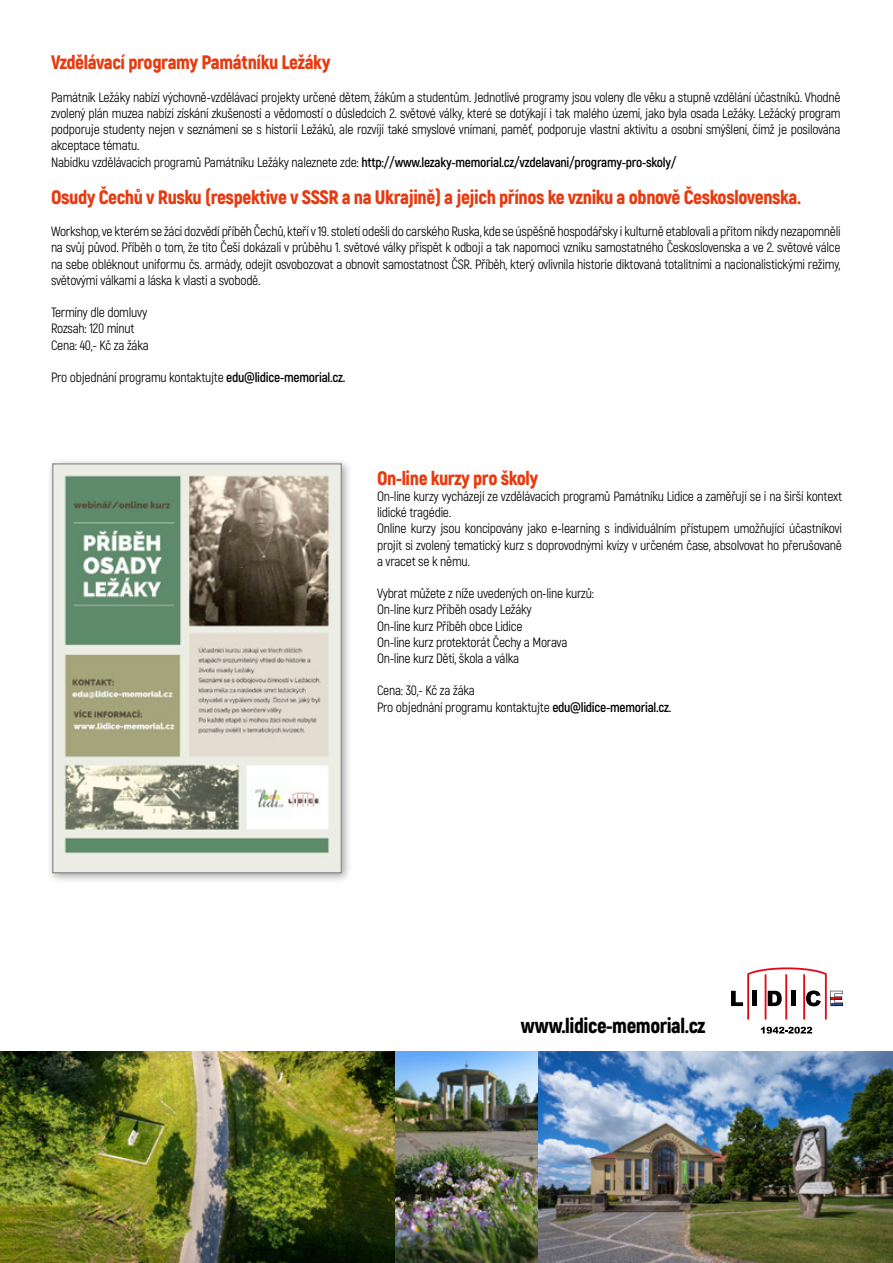
<style>
.page{position:relative;width:893px;height:1263px;background:#fff}
.page>*{position:absolute;margin:0;border:0;box-sizing:border-box;transform-origin:0 0}
.t1{font:900 21px "Akrobat";letter-spacing:-.02em;color:#000}
.t2{font:900 19.5px "Akrobat";letter-spacing:-.02em;color:#e63b11}
.t3{font:13.5px/16.2px "Akrobat";letter-spacing:-.02em;color:#000;text-align:justify}
.t4{font:700 13.5px "Akrobat";letter-spacing:-.02em;color:#000}
.s1{font-weight:400}
.s2{font-weight:700}
</style>
<div class="page">
<img style="left:0;top:1052px;width:538px;height:211px">
<img style="left:538px;top:1052px;width:355px;height:211px">
<svg style="left:761px;top:1027px;width:51px;height:6px"></svg>
<svg style="left:731px;top:967px;width:112px;height:52px"></svg>
<div style="left:46px;top:457px;width:306px;height:426px;background:#000;opacity:.35"></div>
<img style="left:54px;top:465px;width:286px;height:406px">
<div style="left:52px;top:463px;width:290px;height:410px;border:1px solid #757474"></div>
<p class="t2" style="left:51px;top:50px;width:281px">Vzdělávací programy Památníku Ležáky</p>
<p class="t3" style="left:51px;top:89px;width:791px">Památník Ležáky nabízí výchovně-vzdělávací projekty určené dětem, žákům a studentům. Jednotlivé programy jsou voleny dle věku a stupně vzdělání účastníků. Vhodně zvolený plán muzea nabízí získání zkušeností a vědomostí o důsledcích 2. světové války, které se dotýkají i tak malého území, jako byla osada Ležáky. Ležácký program podporuje studenty nejen v seznámení se s historií Ležáků, ale rozvíjí také smyslové vnímaní, paměť, podporuje vlastní aktivitu a osobní smýšlení, čímž je posilována akceptace tématu.</p>
<p class="t4" style="left:51px;top:153px;width:627px"><span class="s1">Nabídku vzdělávacích programů Památníku Ležáky naleznete zde:</span> http://www.lezaky-memorial.cz/vzdelavani/programy-pro-skoly/</p>
<p class="t2" style="left:51px;top:184px;width:751px">Osudy Čechů v Rusku (respektive v SSSR a na Ukrajině) a jejich přínos ke vzniku a obnově Československa.</p>
<p class="t3" style="left:51px;top:223px;width:791px">Workshop, ve kterém se žáci dozvědí příběh Čechů, kteří v 19. století odešli do carského Ruska, kde se úspěšně hospodářsky i kulturně etablovali a přitom nikdy nezapomněli na svůj původ. Příběh o tom, že tito Češi dokázali v průběhu 1. světové války přispět k odboji a tak napomoci vzniku samostatného Československa a ve 2. světové válce na sebe obléknout uniformu čs. armády, odejít osvobozovat a obnovit samostatnost ČSR. Příběh, který ovlivnila historie diktovaná totalitními a nacionalistickými režimy, světovými válkami a láska k vlasti a svobodě.</p>
<p class="t3" style="left:51px;top:304px;width:98px">Termíny dle domluvy</p>
<p class="t3" style="left:51px;top:321px;width:85px">Rozsah: 120 minut</p>
<p class="t3" style="left:51px;top:337px;width:99px">Cena: 40,- Kč za žáka</p>
<p class="t3" style="left:51px;top:369px;width:296px">Pro objednání programu kontaktujte <span class="s2">edu@lidice-memorial.cz.</span></p>
<p class="t2" style="left:377px;top:465px;width:163px">On-line kurzy pro školy</p>
<p class="t3" style="left:377px;top:488px;width:466px">On-line kurzy vycházejí ze vzdělávacích programů Památníku Lidice a zaměřují se i na širší kontext lidické tragédie.</p>
<p class="t3" style="left:377px;top:520px;width:466px">Online kurzy jsou koncipovány jako e-learning s individuálním přístupem umožňující účastníkovi projít si zvolený tematický kurz s doprovodnými kvízy v určeném čase, absolvovat ho přerušovaně a vracet se k němu.</p>
<p class="t3" style="left:377px;top:585px;width:219px">Vybrat můžete z níže uvedených on-line kurzů:</p>
<p class="t3" style="left:377px;top:601px;width:156px">On-line kurz Příběh osady Ležáky</p>
<p class="t3" style="left:377px;top:618px;width:147px">On-line kurz Příběh obce Lidice</p>
<p class="t3" style="left:377px;top:634px;width:192px">On-line kurz protektorát Čechy a Morava</p>
<p class="t3" style="left:377px;top:650px;width:143px">On-line kurz Děti, škola a válka</p>
<p class="t3" style="left:377px;top:682px;width:99px">Cena: 30,- Kč za žáka</p>
<p class="t3" style="left:377px;top:699px;width:296px">Pro objednání programu kontaktujte <span class="s2">edu@lidice-memorial.cz.</span></p>
<p class="t1" style="left:521px;top:1012px;width:186px">www.lidice-memorial.cz</p>
</div>
